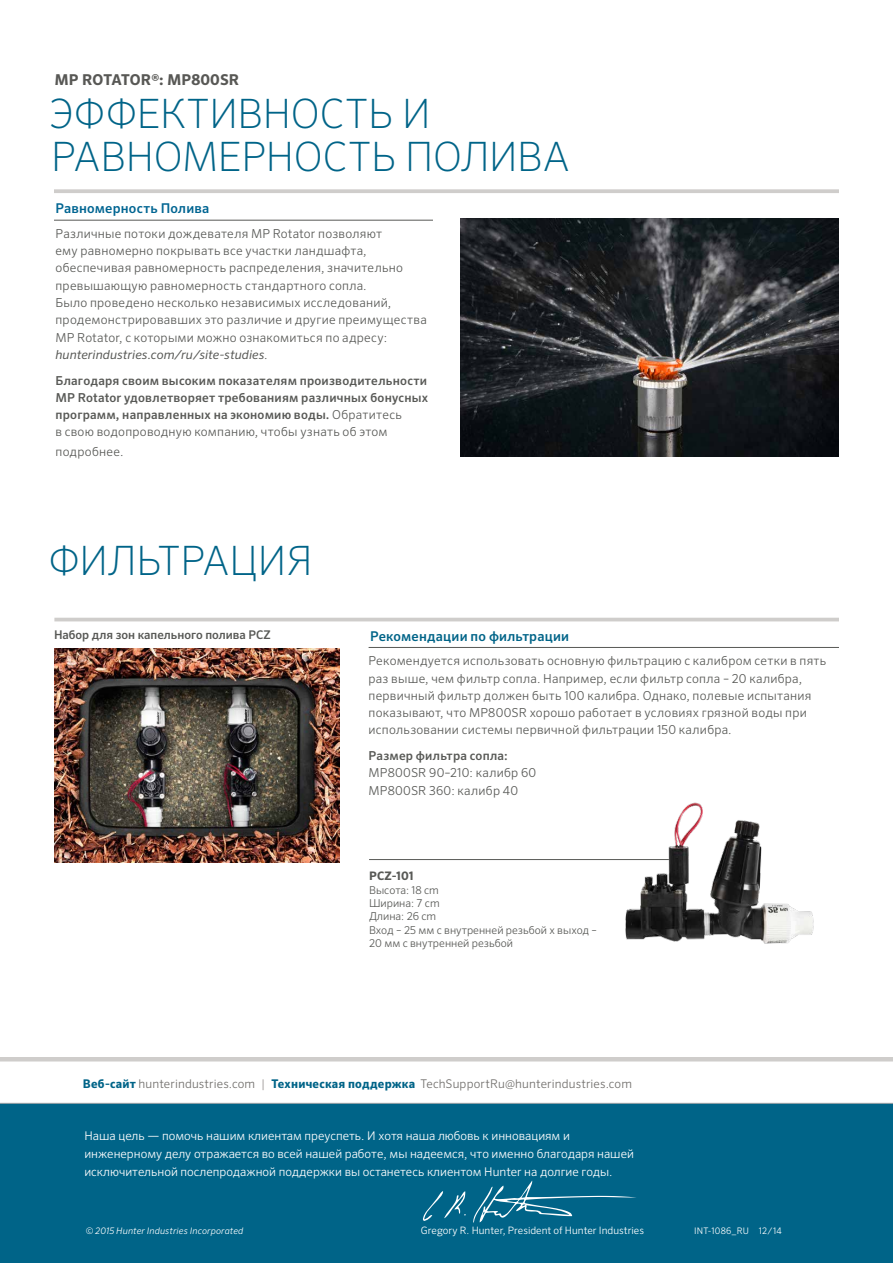
<style>
.page{position:relative;width:893px;height:1263px;background:#fff}
.page>*{position:absolute;margin:0;border:0;box-sizing:border-box;transform-origin:0 0}
.t1{font:200 40.5px/42.6px "Sero Pro";letter-spacing:-.005em;color:#006488}
.t2{font:700 15px "Sero Pro";letter-spacing:.005em;color:#585855}
.t3{font:500 13.5px "Sero Pro";letter-spacing:.015em;color:#006488}
.t4{font:500 13.5px "Sero Pro";letter-spacing:.015em;color:#006592}
.t5{font:300 12.3px/17.2px "Sero Pro";letter-spacing:.02em;color:#585956}
.t6{font:500 12.3px/17.2px "Sero Pro";letter-spacing:.02em;color:#585956}
.t7{font:300 12px/18px "Sero Pro";color:#fff}
.t8{font:300 12px "Sero Pro";letter-spacing:.01em;color:#716f6c}
.t9{font:500 12px "Sero Pro";color:#585956}
.t10{font:700 11.7px "Sero Pro";letter-spacing:.015em;color:#585956}
.t11{font:300 10.8px/13.5px "Sero Pro";color:#585956}
.t12{font:300 10.2px "Sero Pro";color:#fff}
.t13{font:italic 300 9px "Sero Pro";letter-spacing:.02em;color:#fff}
.t14{font:300 9px "Sero Pro";letter-spacing:.02em;color:#fff}
.s1{font-weight:400;font-style:italic}
.s2{font-weight:300}
.s3{font-weight:700;color:#006488}
.s4{color:#9c9896}
</style>
<div class="page">
<hr style="left:0;top:1057px;width:893px;height:4px;background:#cfcdcb">
<div style="left:0;top:1103px;width:893px;height:160px;background:#006488"></div>
<hr style="left:0;top:1103px;width:893px;height:1px;background:#a7a9ac">
<hr style="left:54px;top:618px;width:785px;height:3px;background:#cfcdcb">
<hr style="left:369px;top:859px;width:312px;height:1px;background:#585956">
<hr style="left:369px;top:647px;width:470px;height:1px;background:#585956">
<img style="left:54px;top:648px;width:286px;height:214px">
<img style="left:460px;top:218px;width:378px;height:238px">
<hr style="left:54px;top:220px;width:379px;height:1px;background:#585956">
<svg style="left:54px;top:189px;width:785px;height:4px;background:#d3d1cf"></svg>
<img style="left:625px;top:802px;width:189px;height:142px">
<svg style="left:473px;top:1181px;width:163px;height:42px"></svg>
<svg style="left:423px;top:1191px;width:43px;height:30px"></svg>
<p class="t2" style="left:54px;top:71px;width:187px">MP ROTATOR®: MP800SR</p>
<h1 class="t1" style="left:49px;top:92px;width:522px">ЭФФЕКТИВНОСТЬ И<br>РАВНОМЕРНОСТЬ ПОЛИВА</h1>
<p class="t4" style="left:55px;top:200px;width:155px">Равномерность Полива</p>
<p class="t5" style="left:55px;top:225px;width:373px">Различные потоки дождевателя MP Rotator позволяют<br>ему равномерно покрывать все участки ландшафта, обеспечивая равномерность распределения, значительно превышающую равномерность стандартного сопла.<br>Было проведено несколько независимых исследований, продемонстрировавших это различие и другие преимущества MP Rotator, с которыми можно ознакомиться по адресу: <span class="s1">hunterindustries.com/ru/site-studies</span>.</p>
<p class="t6" style="left:55px;top:372px;width:374px">Благодаря своим высоким показателям производительности MP Rotator удовлетворяет требованиям различных бонусных программ, направленных на экономию воды. <span class="s2">Обратитесь<br>в свою водопроводную компанию, чтобы узнать об этом</span></p>
<p class="t5" style="left:55px;top:442px;width:70px">подробнее.</p>
<h1 class="t1" style="left:48px;top:539px;width:266px">ФИЛЬТРАЦИЯ</h1>
<p class="t9" style="left:54px;top:627px;width:218px">Набор для зон капельного полива PCZ</p>
<p class="t3" style="left:370px;top:628px;width:200px">Рекомендации по фильтрации</p>
<p class="t5" style="left:369px;top:652px;width:459px">Рекомендуется использовать основную фильтрацию с калибром сетки в пять раз выше, чем фильтр сопла. Например, если фильтр сопла – 20 калибра, первичный фильтр должен быть 100 калибра. Однако, полевые испытания показывают, что MP800SR хорошо работает в условиях грязной воды при использовании системы первичной фильтрации 150 калибра.</p>
<p class="t6" style="left:369px;top:747px;width:141px">Размер фильтра сопла:</p>
<p class="t5" style="left:369px;top:764px;width:169px">MP800SR 90–210: калибр 60<br>MP800SR 360: калибр 40</p>
<p class="t10" style="left:369px;top:869px;width:46px">PCZ-101</p>
<p class="t11" style="left:369px;top:883px;width:229px">Высота: 18 cm<br>Ширина: 7 cm<br>Длина: 26 cm<br>Вход – 25 мм с внутренней резьбой x выход –<br>20 мм с внутренней резьбой</p>
<p class="t8" style="left:83px;top:1076px;width:551px"><span class="s3">Веб-сайт</span> hunterindustries.com <span class="s4">|</span> <span class="s3">Техническая поддержка</span> TechSupportRu@hunterindustries.com</p>
<p class="t7" style="left:84px;top:1127px;width:551px">Наша цель — помочь нашим клиентам преуспеть. И хотя наша любовь к инновациям и инженерному делу отражается во всей нашей работе, мы надеемся, что именно благодаря нашей исключительной послепродажной поддержки вы останетесь клиентом Hunter на долгие годы.</p>
<p class="t13" style="left:86px;top:1225px;width:159px">© 2015 Hunter Industries Incorporated</p>
<p class="t12" style="left:421px;top:1224px;width:224px">Gregory R. Hunter, President of Hunter Industries</p>
<p class="t14" style="left:694px;top:1225px;width:89px">INT-1086_RU 12/14</p>
</div>
